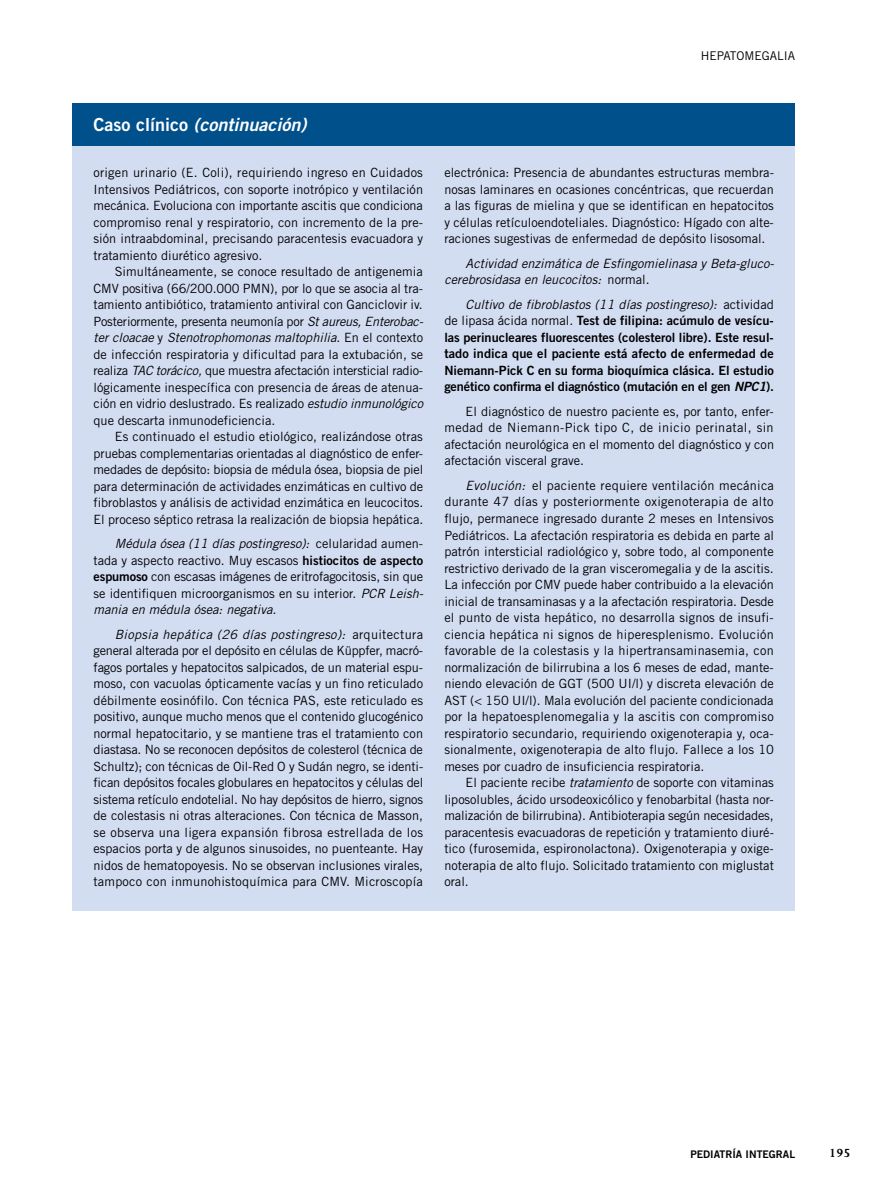
<style>
.page{position:relative;width:893px;height:1191px;background:#fff}
.page>*{position:absolute;margin:0;border:0;box-sizing:border-box;transform-origin:0 0}
.t1{font:italic 18px "Trade Gothic Bold Two";color:#fff}
.t2{font:700 13.5px "Joanna MT Std";color:#000}
.t3{font:12.75px/16.5px "Trade Gothic";color:#000;text-align:justify}
.t4{font:12.75px/16.5px "Trade Gothic Bold Two";letter-spacing:-.01em;color:#000;text-align:justify}
.t5{font:italic 12.75px/16.5px "Trade Gothic";color:#000}
.t6{font:12px "Trade Gothic";color:#000}
.t7{font:10.5px "Trade Gothic Bold Two";color:#000}
.s1{font-style:normal}
.s2{font-style:italic}
.s3{font-family:"Trade Gothic Bold Two"}
.s4{font-family:"Trade Gothic"}
</style>
<div class="page">
<div style="left:72px;top:145px;width:723px;height:765px;background:#d3ddf2"></div>
<div style="left:72px;top:103px;width:723px;height:42px;background:#00508c"></div>
<p class="t6" style="left:701px;top:49px;width:96px">Hepatomegalia</p>
<h1 class="t1" style="left:94px;top:114px;width:215px"><span class="s1">Caso clínico</span> (continuación)</h1>
<p class="t3" style="left:94px;top:164px;width:331px">origen urinario (E. Coli), requiriendo ingreso en Cuidados Intensivos Pediátricos, con soporte inotrópico y ventilación mecánica. Evoluciona con importante ascitis que condiciona compromiso renal y respiratorio, con incremento de la pre&shy;sión intraabdominal, precisando paracentesis evacuadora y tratamiento diurético agresivo.</p>
<p class="t3" style="left:94px;top:263px;width:331px;text-indent:21px">Simultáneamente, se conoce resultado de antigenemia CMV positiva (66/200.000 PMN), por lo que se asocia al tra&shy;tamiento antibiótico, tratamiento antiviral con Ganciclovir iv.<br>Posteriormente, presenta neumonía por <span class="s2">St aureus, Enterobac&shy;ter cloacae</span> y <span class="s2">Stenotrophomonas maltophilia</span>. En el contexto de infección respiratoria y dificultad para la extubación, se realiza <span class="s2">TAC torácico,</span> que muestra afectación intersticial radio&shy;lógicamente inespecífica con presencia de áreas de atenua&shy;ción en vidrio deslustrado. Es realizado <span class="s2">estudio inmunológico </span>que descarta inmunodeficiencia.</p>
<p class="t3" style="left:94px;top:428px;width:331px;text-indent:21px">Es continuado el estudio etiológico, realizándose otras pruebas complementarias orientadas al diagnóstico de enfer&shy;medades de depósito: biopsia de médula ósea, biopsia de piel para determinación de actividades enzimáticas en cultivo de fibroblastos y análisis de actividad enzimática en leucocitos.<br>El proceso séptico retrasa la realización de biopsia hepática.</p>
<p class="t3" style="left:94px;top:535px;width:331px;text-indent:21px"><span class="s2">Médula ósea (11 días postingreso):</span> celularidad aumen&shy;tada y aspecto reactivo. Muy escasos <span class="s3">histiocitos de aspecto espumoso</span> con escasas imágenes de eritrofagocitosis, sin que se identifiquen microorganismos en su interior. <span class="s2">PCR Leish&shy;mania en médula ósea: negativa.</span></p>
<p class="t3" style="left:94px;top:626px;width:331px;text-indent:21px"><span class="s2">Biopsia hepática (26 días postingreso):</span> arquitectura general alterada por el depósito en células de Küppfer, macró&shy;fagos portales y hepatocitos salpicados, de un material espu&shy;moso, con vacuolas ópticamente vacías y un fino reticulado débilmente eosinófilo. Con técnica PAS, este reticulado es positivo, aunque mucho menos que el contenido glucogénico normal hepatocitario, y se mantiene tras el tratamiento con diastasa. No se reconocen depósitos de colesterol (técnica de Schultz); con técnicas de Oil-Red O y Sudán negro, se identi&shy;fican depósitos focales globulares en hepatocitos y células del sistema retículo endotelial. No hay depósitos de hierro, signos de colestasis ni otras alteraciones. Con técnica de Masson, se observa una ligera expansión fibrosa estrellada de los espacios porta y de algunos sinusoides, no puenteante. Hay nidos de hematopoyesis. No se observan inclusiones virales, tampoco con inmunohistoquímica para CMV. Microscopía</p>
<p class="t3" style="left:444px;top:164px;width:331px">electrónica: Presencia de abundantes estructuras membra&shy;nosas laminares en ocasiones concéntricas, que recuerdan a las figuras de mielina y que se identifican en hepatocitos y células retículoendoteliales. Diagnóstico: Hígado con alte&shy;raciones sugestivas de enfermedad de depósito lisosomal.</p>
<p class="t5" style="left:444px;top:255px;width:331px;text-indent:21px">Actividad enzimática de Esfingomielinasa y Beta-gluco&shy;cerebrosidasa en leucocitos: <span class="s1">normal.</span></p>
<p class="t5" style="left:466px;top:296px;width:310px">Cultivo de fibroblastos (11 días postingreso): <span class="s1">actividad</span></p>
<p class="t4" style="left:444px;top:312px;width:331px"><span class="s4">de lipasa ácida normal.</span> Test de filipina: acúmulo de vesícu&shy;las perinucleares fluorescentes (colesterol libre). Este resul&shy;tado indica que el paciente está afecto de enfermedad de Niemann-Pick C en su forma bioquímica clásica. El estudio genético confirma el diagnóstico (mutación en el gen <span class="s2">NPC1</span>).</p>
<p class="t3" style="left:444px;top:403px;width:331px;text-indent:21px">El diagnóstico de nuestro paciente es, por tanto, enfer&shy;medad de Niemann-Pick tipo C, de inicio perinatal, sin afectación neurológica en el momento del diagnóstico y con afectación visceral grave.</p>
<p class="t3" style="left:444px;top:477px;width:331px;text-indent:21px"><span class="s2">Evolución:</span> el paciente requiere ventilación mecánica durante 47 días y posteriormente oxigenoterapia de alto flujo, permanece ingresado durante 2 meses en Intensivos Pediátricos. La afectación respiratoria es debida en parte al patrón intersticial radiológico y, sobre todo, al componente restrictivo derivado de la gran visceromegalia y de la ascitis.<br>La infección por CMV puede haber contribuido a la elevación inicial de transaminasas y a la afectación respiratoria. Desde el punto de vista hepático, no desarrolla signos de insufi&shy;ciencia hepática ni signos de hiperesplenismo. Evolución favorable de la colestasis y la hipertransaminasemia, con normalización de bilirrubina a los 6 meses de edad, mante&shy;niendo elevación de GGT (500 UI/l) y discreta elevación de AST (&lt; 150 UI/l). Mala evolución del paciente condicionada por la hepatoesplenomegalia y la ascitis con compromiso respiratorio secundario, requiriendo oxigenoterapia y, oca&shy;sionalmente, oxigenoterapia de alto flujo. Fallece a los 10 meses por cuadro de insuficiencia respiratoria.</p>
<p class="t3" style="left:444px;top:774px;width:331px;text-indent:21px">El paciente recibe <span class="s2">tratamiento</span> de soporte con vitaminas liposolubles, ácido ursodeoxicólico y fenobarbital (hasta nor&shy;malización de bilirrubina). Antibioterapia según necesidades, paracentesis evacuadoras de repetición y tratamiento diuré&shy;tico (furosemida, espironolactona). Oxigenoterapia y oxige&shy;noterapia de alto flujo. Solicitado tratamiento con miglustat oral.</p>
<p class="t7" style="left:690px;top:1148px;width:106px">PEDIATRÍA INTEGRAL</p>
<p class="t2" style="left:829px;top:1146px;width:23px">195</p>
</div>
